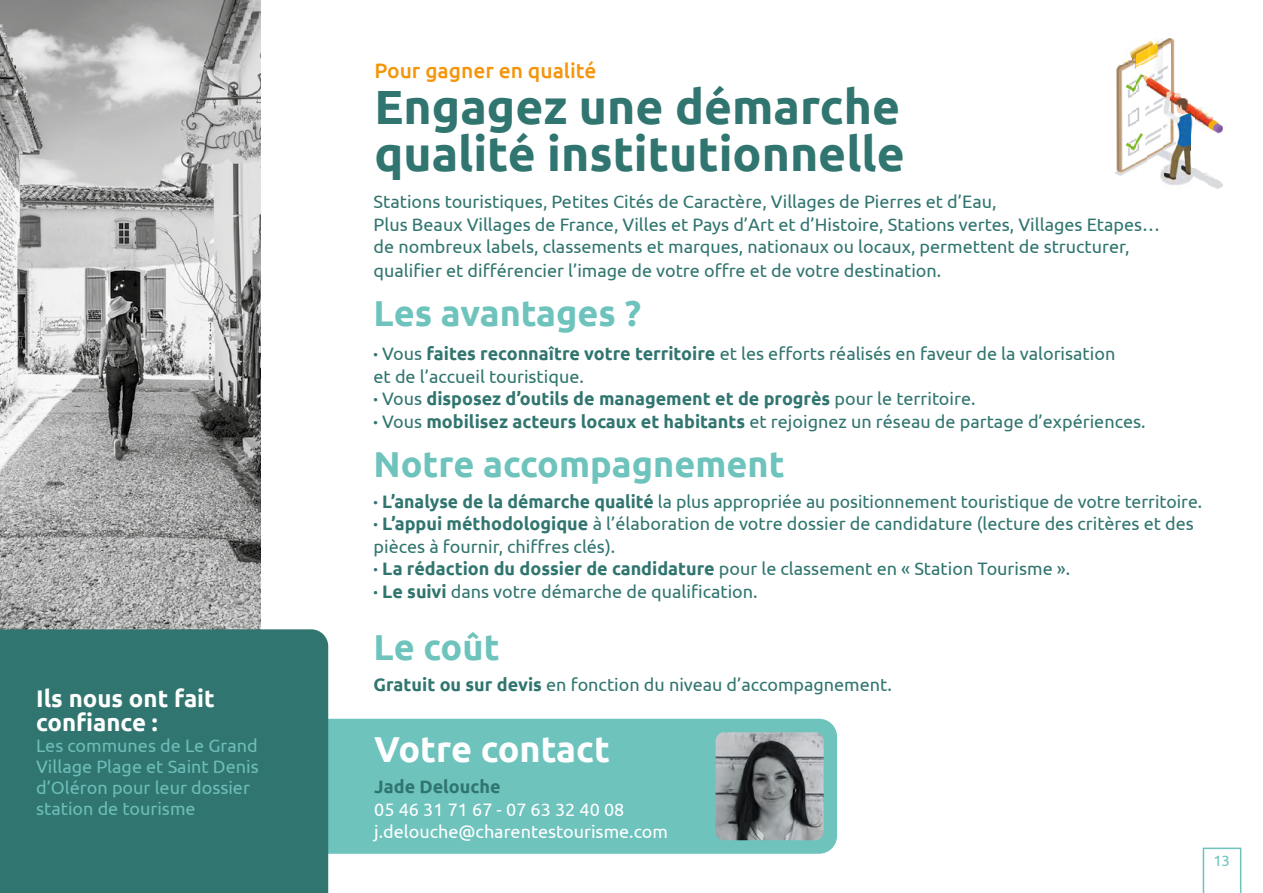
<style>
.page{position:relative;width:1263px;height:893px;background:#fff}
.page>*{position:absolute;margin:0;border:0;box-sizing:border-box;transform-origin:0 0}
.t1{font:700 48px/46.5px "Ubuntu";color:#30756f}
.t2{font:700 36px "Ubuntu";color:#6ec3bd}
.t3{font:700 36px "Ubuntu";color:#fff}
.t4{font:700 24px/24px "Ubuntu";color:#fff}
.t5{font:500 21px "Ubuntu";color:#f4950c}
.t6{font:18px/22.5px "Ubuntu";color:#30756f}
.t7{font:18px/21px "Ubuntu";color:#6dbdb8}
.t8{font:18px/22.5px "Ubuntu";color:#fff}
.t9{font:700 18px "Ubuntu";color:#30756f}
.t10{font:15px "Ubuntu";color:#6ec3bd}
.s1{font-weight:700}
</style>
<div class="page">
<svg style="left:1203px;top:848px;width:38px;height:45px"></svg>
<div style="left:302px;top:719px;width:535px;height:135px;background:#6ec3bd;border-radius:18px"></div>
<img style="left:0;top:0;width:261px;height:629px">
<img style="left:716px;top:732px;width:108px;height:108px">
<img style="left:1163px;top:113px;width:27px;height:72px">
<img style="left:1201px;top:178px;width:22px;height:11px">
<img style="left:1160px;top:169px;width:3px;height:13px">
<img style="left:1190px;top:167px;width:11px;height:14px">
<img style="left:1115px;top:65px;width:16px;height:111px">
<img style="left:1131px;top:43px;width:5px;height:127px">
<svg style="left:1201px;top:172px;width:11px;height:6px"></svg>
<img style="left:1136px;top:44px;width:11px;height:123px">
<img style="left:1190px;top:103px;width:6px;height:64px">
<img style="left:1147px;top:38px;width:16px;height:123px">
<img style="left:1207px;top:119px;width:16px;height:15px">
<img style="left:1201px;top:108px;width:6px;height:22px">
<img style="left:1196px;top:108px;width:5px;height:15px">
<svg style="left:1207px;top:113px;width:5px;height:6px"></svg>
<img style="left:1163px;top:92px;width:22px;height:21px">
<img style="left:1185px;top:97px;width:5px;height:16px">
<img style="left:1163px;top:38px;width:11px;height:54px">
<svg style="left:1121px;top:49px;width:10px;height:16px"></svg>
<div style="left:0;top:629px;width:328px;height:264px;background:#30756f"></div>
<h3 class="t4" style="left:36px;top:686px;width:180px">Ils nous ont fait confiance :</h3>
<p class="t7" style="left:36px;top:735px;width:224px">Les communes de Le Grand<br>Village Plage et Saint Denis d’Oléron pour leur dossier station de tourisme</p>
<p class="t5" style="left:374px;top:57px;width:224px">Pour gagner en qualité</p>
<h1 class="t1" style="left:374px;top:83px;width:532px">Engagez une démarche qualité institutionnelle</h1>
<p class="t6" style="left:374px;top:190px;width:788px;line-height:23px">Stations touristiques, Petites Cités de Caractère, Villages de Pierres et d’Eau,<br>Plus Beaux Villages de France, Villes et Pays d’Art et d’Histoire, Stations vertes, Villages Etapes… de nombreux labels, classements et marques, nationaux ou locaux, permettent de structurer, qualifier et différencier l’image de votre offre et de votre destination.</p>
<h2 class="t2" style="left:374px;top:292px;width:269px">Les avantages ?</h2>
<p class="t6" style="left:374px;top:342px;width:773px"><span class="s1">·</span> Vous <span class="s1">faites reconnaître votre territoire</span> et les efforts réalisés en faveur de la valorisation<br>et de l’accueil touristique.<br><span class="s1">·</span> Vous <span class="s1">disposez d’outils de management et de progrès</span> pour le territoire.<br><span class="s1">·</span> Vous <span class="s1">mobilisez acteurs locaux et habitants</span> et rejoignez un réseau de partage d’expériences.</p>
<h2 class="t2" style="left:374px;top:442px;width:413px">Notre accompagnement</h2>
<p class="t6" style="left:374px;top:490px;width:830px"><span class="s1">· L’analyse de la démarche qualité</span> la plus appropriée au positionnement touristique de votre territoire. <span class="s1">· L’appui méthodologique</span> à l’élaboration de votre dossier de candidature (lecture des critères et des pièces à fournir, chiffres clés).<br><span class="s1">· La rédaction du dossier de candidature</span> pour le classement en « Station Tourisme ».<br><span class="s1">· Le suivi</span> dans votre démarche de qualification.</p>
<h2 class="t2" style="left:374px;top:626px;width:128px">Le coût</h2>
<p class="t6" style="left:374px;top:673px;width:520px"><span class="s1">Gratuit ou sur devis</span> en fonction du niveau d’accompagnement.</p>
<h2 class="t3" style="left:374px;top:728px;width:237px">Votre contact</h2>
<p class="t9" style="left:374px;top:776px;width:128px">Jade Delouche</p>
<p class="t8" style="left:374px;top:797px;width:295px">05 46 31 71 67 - 07 63 32 40 08 j.delouche@charentestourisme.com</p>
<p class="t10" style="left:1213px;top:852px;width:18px">13</p>
</div>
